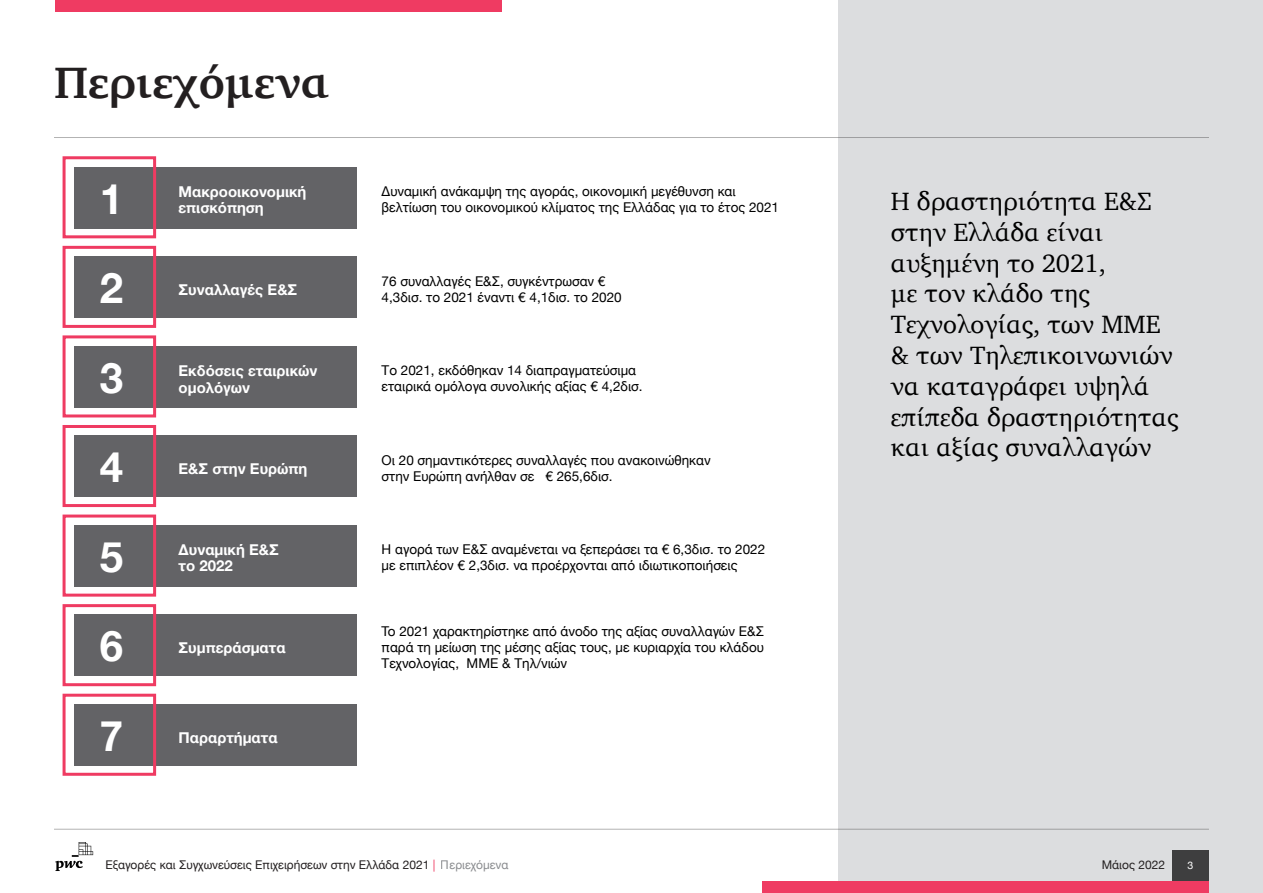
<style>
.page{position:relative;width:1263px;height:893px;background:#fff}
.page>*{position:absolute;margin:0;border:0;box-sizing:border-box;transform-origin:0 0}
.t1{font:700 45px "Charter";color:#231f20}
.BODY{font:700 42px "Helvetica Neue";color:#fff}
.t2{font:25.65px/30.8px "Charter";color:#000}
.BODY-2{font:700 15px/16.5px "Helvetica Neue";color:#fff}
.BODY-3{font:13.5px/16.2px "Helvetica Neue";color:#000}
.t3{font:12px "Helvetica Neue";color:#231f20}
.t4{font:10.5px "Helvetica Neue";color:#fff}
.s1{color:#ef3b62}
.s2{color:#8a8c8f}
</style>
<div class="page">
<div style="left:838px;top:0;width:425px;height:893px;background:#dcdddf"></div>
<div style="left:74px;top:167px;width:283px;height:61px;background:#636366"></div>
<div style="left:63px;top:156px;width:93px;height:82px;border:3px solid #ef3b62"></div>
<div style="left:74px;top:256px;width:283px;height:62px;background:#636366"></div>
<div style="left:63px;top:246px;width:93px;height:82px;border:3px solid #ef3b62"></div>
<div style="left:74px;top:346px;width:283px;height:61px;background:#636366"></div>
<div style="left:63px;top:335px;width:93px;height:82px;border:3px solid #ef3b62"></div>
<div style="left:74px;top:436px;width:283px;height:61px;background:#636366"></div>
<div style="left:63px;top:425px;width:93px;height:82px;border:3px solid #ef3b62"></div>
<div style="left:74px;top:525px;width:283px;height:62px;background:#636366"></div>
<div style="left:63px;top:515px;width:93px;height:82px;border:3px solid #ef3b62"></div>
<div style="left:74px;top:615px;width:283px;height:61px;background:#636366"></div>
<div style="left:63px;top:604px;width:93px;height:82px;border:3px solid #ef3b62"></div>
<div style="left:74px;top:704px;width:283px;height:62px;background:#636366"></div>
<div style="left:63px;top:694px;width:93px;height:82px;border:3px solid #ef3b62"></div>
<div style="left:1172px;top:850px;width:37px;height:31px;background:#3e3e3f"></div>
<div style="left:55px;top:0;width:447px;height:11px;background:#ef3b62"></div>
<div style="left:762px;top:881px;width:447px;height:12px;background:#ef3b62"></div>
<hr style="left:54px;top:829px;width:1155px;height:1px;background:#3e3e3f">
<hr style="left:54px;top:137px;width:1155px;height:1px;background:#3e3e3f">
<svg style="left:55px;top:842px;width:38px;height:29px"></svg>
<p class="t1" style="left:54px;top:44px;width:277px">Περιεχόμενα</p>
<p class="BODY" style="left:100px;top:166px;width:25px">1</p>
<p class="BODY-2" style="left:179px;top:184px;width:129px">Μακροοικονομική επισκόπηση</p>
<p class="BODY-3" style="left:382px;top:184px;width:356px">Δυναμική ανάκαμψη της αγοράς, οικονομική μεγέθυνση και</p>
<p class="BODY-3" style="left:382px;top:200px;width:399px">βελτίωση του οικονομικού κλίματος της Ελλάδας για το έτος 2021</p>
<p class="BODY" style="left:100px;top:255px;width:25px">2</p>
<p class="BODY-2" style="left:179px;top:281px;width:120px">Συναλλαγές Ε&amp;Σ</p>
<p class="BODY-3" style="left:382px;top:273px;width:225px">76 συναλλαγές Ε&amp;Σ, συγκέντρωσαν €</p>
<p class="BODY-3" style="left:382px;top:290px;width:242px">4,3δισ. το 2021 έναντι € 4,1δισ. το 2020</p>
<p class="BODY" style="left:100px;top:345px;width:25px">3</p>
<p class="BODY-2" style="left:179px;top:363px;width:140px">Εκδόσεις εταιρικών ομολόγων</p>
<p class="BODY-3" style="left:382px;top:363px;width:256px">Το 2021, εκδόθηκαν 14 διαπραγματεύσιμα</p>
<p class="BODY-3" style="left:382px;top:379px;width:262px">εταιρικά ομόλογα συνολικής αξίας € 4,2δισ.</p>
<p class="BODY" style="left:100px;top:434px;width:25px">4</p>
<p class="BODY-2" style="left:179px;top:461px;width:130px">Ε&amp;Σ στην Ευρώπη</p>
<p class="BODY-3" style="left:382px;top:453px;width:330px">Οι 20 σημαντικότερες συναλλαγές που ανακοινώθηκαν</p>
<p class="BODY-3" style="left:382px;top:469px;width:232px">στην Ευρώπη ανήλθαν σε € 265,6δισ.</p>
<p class="BODY" style="left:100px;top:524px;width:25px">5</p>
<p class="BODY-2" style="left:179px;top:542px;width:102px">Δυναμική Ε&amp;Σ το 2022</p>
<p class="BODY-3" style="left:382px;top:542px;width:385px">Η αγορά των Ε&amp;Σ αναμένεται να ξεπεράσει τα € 6,3δισ. το 2022</p>
<p class="BODY-3" style="left:382px;top:558px;width:357px">με επιπλέον € 2,3δισ. να προέρχονται από ιδιωτικοποιήσεις</p>
<p class="BODY" style="left:100px;top:613px;width:25px">6</p>
<p class="BODY-2" style="left:179px;top:640px;width:109px">Συμπεράσματα</p>
<p class="BODY-3" style="left:382px;top:624px;width:384px">To 2021 χαρακτηρίστηκε από άνοδο της αξίας συναλλαγών Ε&amp;Σ παρά τη μείωση της μέσης αξίας τους, με κυριαρχία του κλάδου</p>
<p class="BODY-3" style="left:382px;top:656px;width:187px">Τεχνολογίας, ΜΜΕ &amp; Τηλ/νιών</p>
<p class="BODY" style="left:100px;top:703px;width:25px">7</p>
<p class="BODY-2" style="left:179px;top:729px;width:101px">Παραρτήματα</p>
<p class="t2" style="left:891px;top:186px;width:289px">Η δραστηριότητα Ε&amp;Σ στην Ελλάδα είναι αυξημένη το 2021,<br>με τον κλάδο της<br>Τεχνολογίας, των ΜΜΕ &amp; των Τηλεπικοινωνιών να καταγράφει υψηλά επίπεδα δραστηριότητας και αξίας συναλλαγών</p>
<p class="t3" style="left:106px;top:856px;width:404px">Εξαγορές και Συγχωνεύσεις Επιχειρήσεων στην Ελλάδα 2021 <span class="s1">|</span> <span class="s2">Περιεχόμενα</span></p>
<p class="t3" style="left:1102px;top:856px;width:65px">Μάιος 2022</p>
<p class="t4" style="left:1187px;top:857px;width:7px">3</p>
</div>
